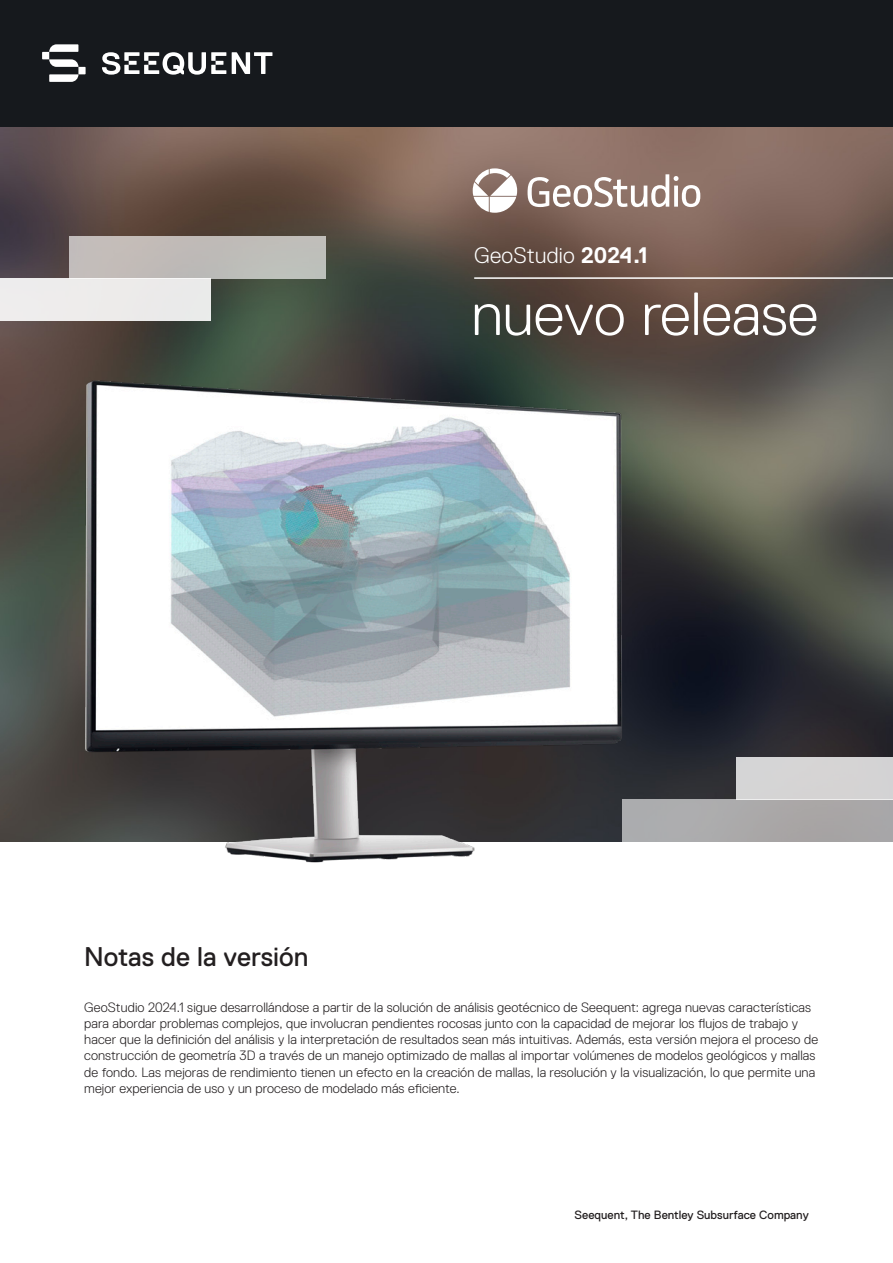
<style>
.page{position:relative;width:893px;height:1263px;background:#fff}
.page>*{position:absolute;margin:0;border:0;box-sizing:border-box;transform-origin:0 0}
.t1{font:300 60.75px "Replica Pro";color:#fff}
.t2{font:27px "Replica Pro";color:#231f20}
.t3{font:300 22.5px "Replica Pro";letter-spacing:.01em;color:#fff}
.t4{font:300 13.5px/16.2px "Replica Pro";letter-spacing:.005em;color:#231f20}
.t5{font:12px "Replica Pro";color:#231f20}
.s1{font-weight:700}
</style>
<div class="page">
<img style="left:0;top:126px;width:893px;height:716px">
<div style="left:622px;top:800px;width:271px;height:42px;background:#aaa7a8"></div>
<div style="left:736px;top:758px;width:157px;height:42px;background:#d5d4d4"></div>
<div style="left:0;top:278px;width:210px;height:42px;background:#edebea"></div>
<div style="left:69px;top:236px;width:256px;height:42px;background:#bfbcb8"></div>
<div style="left:0;top:0;width:893px;height:126px;background:#16191d"></div>
<svg style="left:232px;top:52px;width:40px;height:22px"></svg>
<svg style="left:102px;top:52px;width:124px;height:23px"></svg>
<svg style="left:42px;top:44px;width:44px;height:38px"></svg>
<hr style="left:474px;top:277px;width:419px;height:2px;background:#fff">
<svg style="left:528px;top:174px;width:172px;height:33px"></svg>
<svg style="left:473px;top:168px;width:44px;height:45px"></svg>
<img style="left:65px;top:380px;width:577px;height:483px">
<h3 class="t3" style="left:474px;top:243px;width:175px">GeoStudio <span class="s1">2024.1</span></h3>
<h1 class="t1" style="left:471px;top:280px;width:348px">nuevo release</h1>
<h2 class="t2" style="left:84px;top:941px;width:226px">Notas de la versión</h2>
<p class="t4" style="left:84px;top:999px;width:735px">GeoStudio 2024.1 sigue desarrollándose a partir de la solución de análisis geotécnico de Seequent: agrega nuevas características para abordar problemas complejos, que involucran pendientes rocosas junto con la capacidad de mejorar los flujos de trabajo y hacer que la definición del análisis y la interpretación de resultados sean más intuitivas. Además, esta versión mejora el proceso de construcción de geometría 3D a través de un manejo optimizado de mallas al importar volúmenes de modelos geológicos y mallas de fondo. Las mejoras de rendimiento tienen un efecto en la creación de mallas, la resolución y la visualización, lo que permite una mejor experiencia de uso y un proceso de modelado más eficiente.</p>
<p class="t5" style="left:574px;top:1208px;width:236px">Seequent, The Bentley Subsurface Company</p>
</div>
